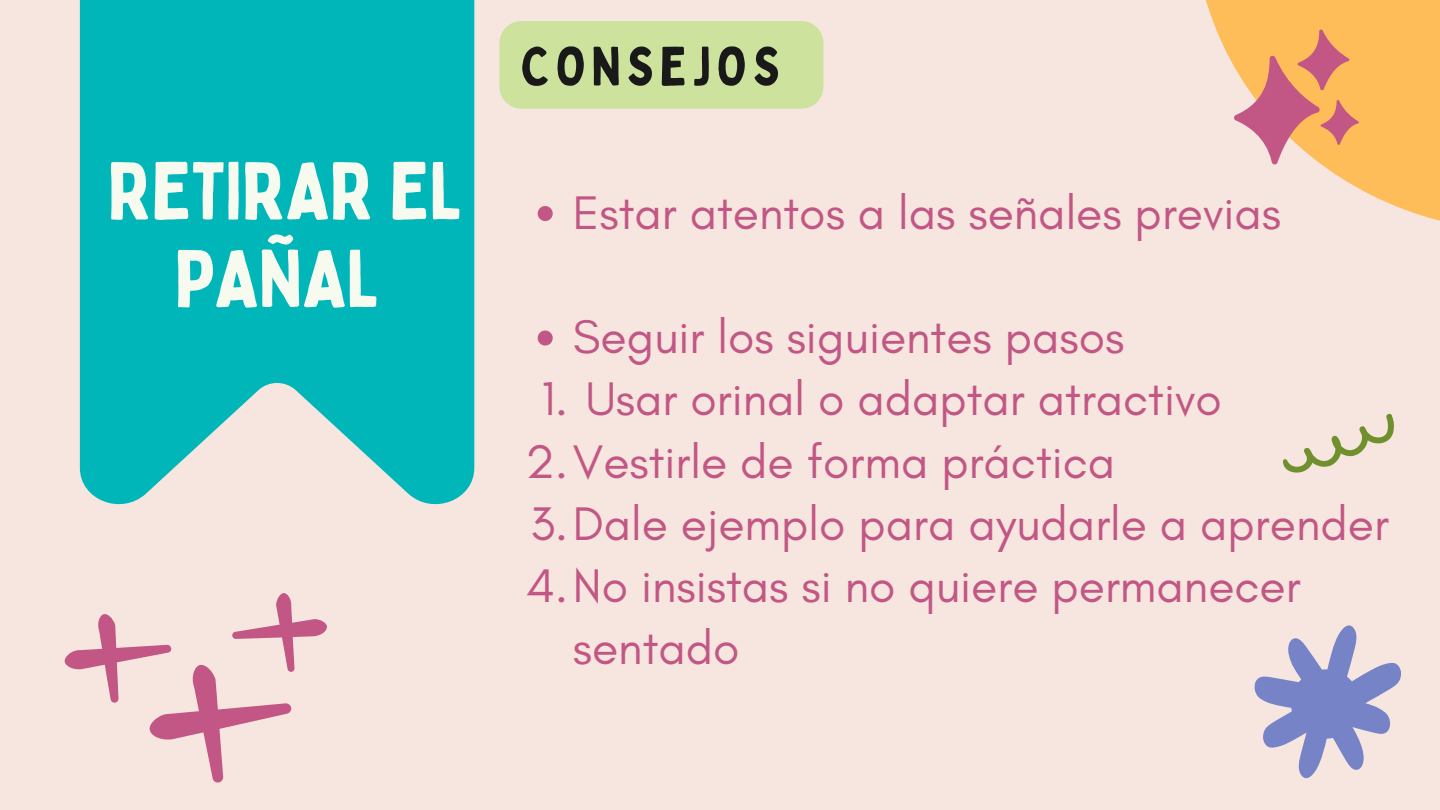
<style>
.page{position:relative;width:1440px;height:810px;background:#f7e6e0}
.page>*{position:absolute;margin:0;border:0;box-sizing:border-box;transform-origin:0 0}
.t1{font:80px/87.8px "Bobby Jones";color:#f6faef;text-align:center}
.t2{font:54px "Bobby Jones";letter-spacing:.1em;color:#191919}
.t3{font:48px/62.2px "Glacial Indifference";color:#c25785}
</style>
<div class="page">
<svg style="left:80px;top:0;width:394px;height:505px;background:#18babc"></svg>
<div style="left:499px;top:21px;width:324px;height:88px;background:#cce29d;border-radius:22px"></div>
<svg style="left:538px;top:206px;width:15px;height:15px"></svg>
<svg style="left:538px;top:331px;width:15px;height:15px"></svg>
<svg style="left:64px;top:593px;width:263px;height:190px"></svg>
<svg style="left:1205px;top:0;width:235px;height:221px;fill:#ffbd59"></svg>
<svg style="left:1234px;top:29px;width:125px;height:136px;background:#eaa279"></svg>
<svg style="left:1254px;top:625px;width:147px;height:154px"></svg>
<svg style="left:1283px;top:413px;width:111px;height:60px"></svg>
<p class="t1" style="left:108px;top:145px;width:356px">RETIRAR EL<br>PAÑAL</p>
<p class="t2" style="left:521px;top:32px;width:261px">CONSEJOS</p>
<p class="t3" style="left:573px;top:181px;width:710px">Estar atentos a las señales previas</p>
<h2 class="t3" style="left:573px;top:305px;width:553px">Seguir los siguientes pasos</h2>
<h1 class="t3" style="left:541px;top:367px;width:682px">1. Usar orinal o adaptar atractivo</h1>
<p class="t3" style="left:526px;top:430px;width:591px">2.Vestirle de forma práctica</p>
<p class="t3" style="left:530px;top:492px;width:860px">3.Dale ejemplo para ayudarle a aprender</p>
<p class="t3" style="left:573px;top:554px;width:729px;text-indent:-47px">4.No insistas si no quiere permanecer sentado</p>
</div>
